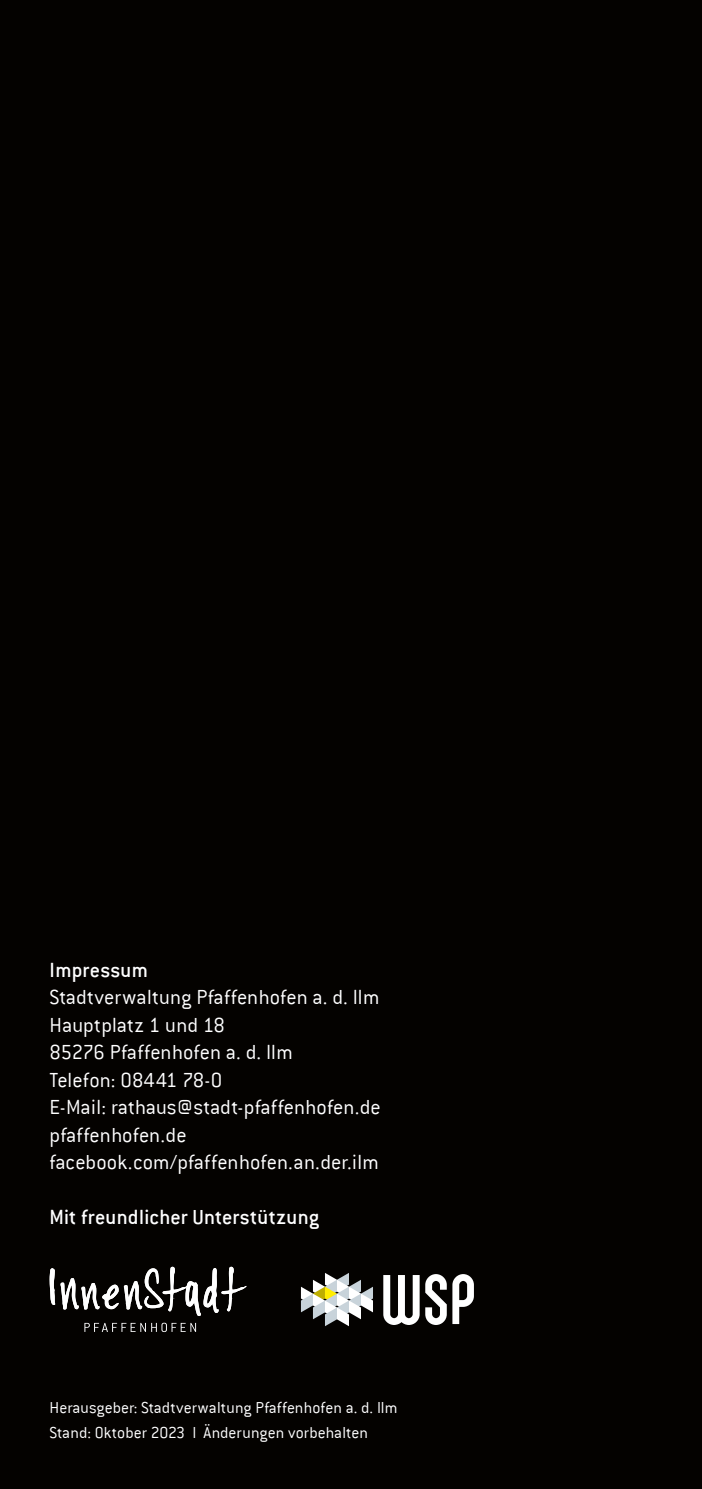
<style>
.page{position:relative;width:702px;height:1489px;background:#fff}
.page>*{position:absolute;margin:0;border:0;box-sizing:border-box;transform-origin:0 0}
.Impressum{font:300 22.5px "Conduit ITC";letter-spacing:.005em;color:#fff}
.Impressum-2{font:500 22.5px "Conduit ITC";letter-spacing:.01em;color:#fff}
.Impressum-3{font:300 17.5px/25px "Conduit ITC";letter-spacing:.005em;color:#fff}
</style>
<div class="page">
<div style="left:0;top:0;width:702px;height:1488px;background:#040200"></div>
<svg style="left:84px;top:1322px;width:112px;height:9px"></svg>
<svg style="left:50px;top:1268px;width:5px;height:36px"></svg>
<svg style="left:61px;top:1266px;width:185px;height:49px"></svg>
<svg style="left:383px;top:1275px;width:36px;height:49px"></svg>
<svg style="left:425px;top:1274px;width:49px;height:50px"></svg>
<svg style="left:301px;top:1273px;width:72px;height:53px"></svg>
<p class="Impressum-2" style="left:50px;top:957px;width:100px">Impressum</p>
<p class="Impressum" style="left:50px;top:984px;width:331px">Stadtverwaltung Pfaffenhofen a. d. Ilm</p>
<p class="Impressum" style="left:50px;top:1012px;width:177px">Hauptplatz 1 und 18</p>
<p class="Impressum" style="left:50px;top:1039px;width:244px">85276 Pfaffenhofen a. d. Ilm</p>
<p class="Impressum" style="left:50px;top:1067px;width:174px">Telefon: 08441 78-0</p>
<p class="Impressum" style="left:50px;top:1094px;width:333px">E-Mail: rathaus@stadt-pfaffenhofen.de</p>
<p class="Impressum" style="left:50px;top:1122px;width:138px">pfaffenhofen.de</p>
<p class="Impressum" style="left:50px;top:1149px;width:331px">facebook.com/pfaffenhofen.an.der.ilm</p>
<p class="Impressum-2" style="left:50px;top:1204px;width:271px">Mit freundlicher Unterstützung</p>
<p class="Impressum-3" style="left:50px;top:1394px;width:349px">Herausgeber: Stadtverwaltung Pfaffenhofen a. d. Ilm<br>Stand: Oktober 2023 I Änderungen vorbehalten</p>
</div>
